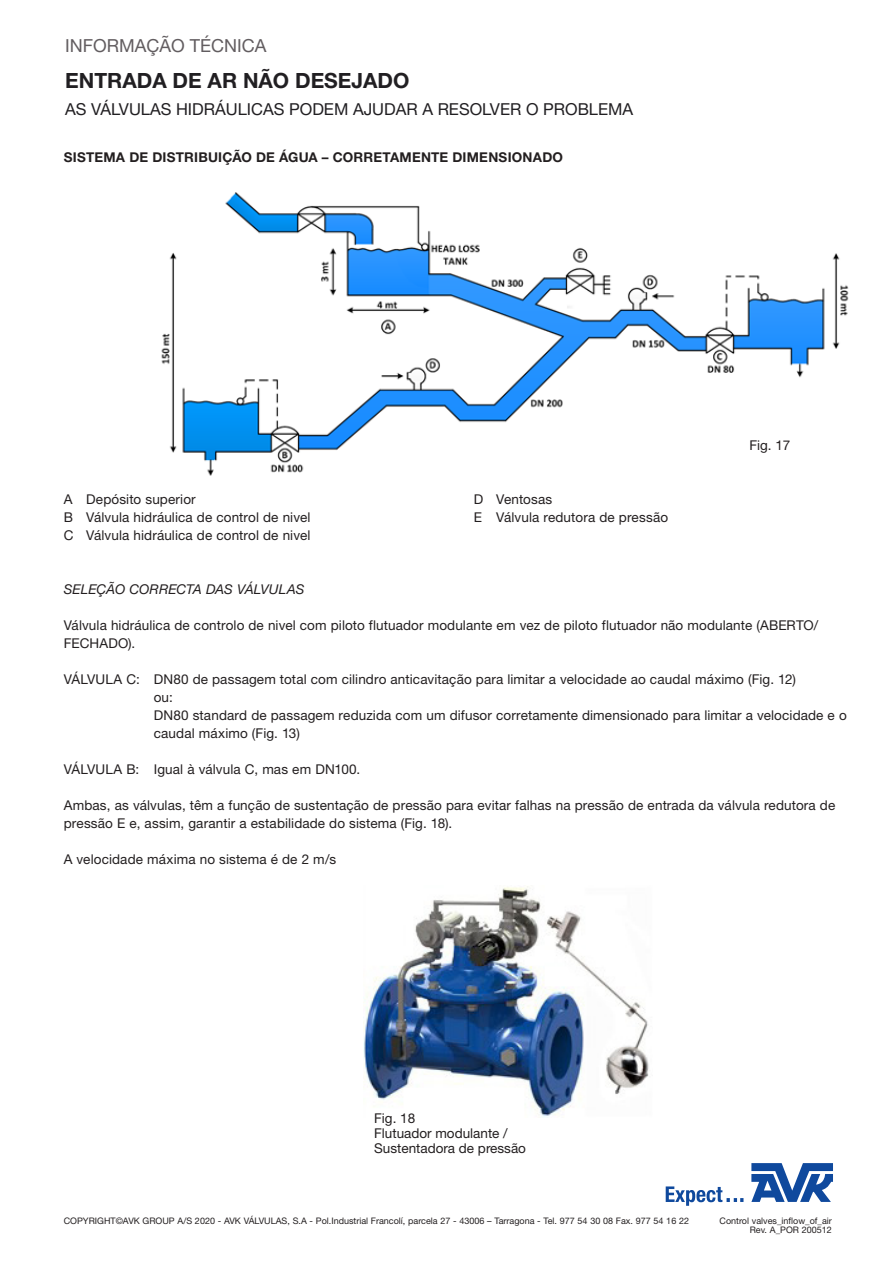
<style>
.page{position:relative;width:893px;height:1263px;background:#fff}
.page>*{position:absolute;margin:0;border:0;box-sizing:border-box;transform-origin:0 0}
.t1{font:700 21px "Helvetica Neue LT Pro";color:#211f22}
.t2{font:18px "Helvetica Neue LT Pro";color:#625d60}
.t3{font:16.5px "Helvetica Neue LT Pro";color:#211f22}
.BODY_COPY{font:13.5px/18px "Helvetica Neue LT Pro";letter-spacing:.01em;color:#231f20}
.BODY_COPY-2{font:700 13.5px "Helvetica Neue LT Pro";letter-spacing:.015em;color:#231f20}
.BODY_COPY-3{font:italic 13.5px "Helvetica Neue LT Pro";letter-spacing:-.005em;color:#231f20}
.t4{font:9px/9px "Helvetica Neue LT Pro";color:#231f20;text-align:right}
</style>
<div class="page">
<svg style="left:751px;top:1163px;width:82px;height:39px"></svg>
<svg style="left:666px;top:1186px;width:77px;height:20px"></svg>
<img style="left:161px;top:192px;width:688px;height:283px">
<img style="left:363px;top:886px;width:286px;height:231px">
<h2 class="t2" style="left:65px;top:35px;width:203px">INFORMAÇÃO TÉCNICA</h2>
<h1 class="t1" style="left:65px;top:68px;width:346px">ENTRADA DE AR NÃO DESEJADO</h1>
<p class="t3" style="left:65px;top:100px;width:569px">AS VÁLVULAS HIDRÁULICAS PODEM AJUDAR A RESOLVER O PROBLEMA</p>
<p class="BODY_COPY-2" style="left:64px;top:149px;width:501px">SISTEMA DE DISTRIBUIÇÃO DE ÁGUA – CORRETAMENTE DIMENSIONADO</p>
<p class="BODY_COPY" style="left:64px;top:490px;width:133px">A Depósito superior</p>
<p class="BODY_COPY" style="left:64px;top:508px;width:248px">B Válvula hidráulica de control de nivel</p>
<p class="BODY_COPY" style="left:64px;top:526px;width:248px">C Válvula hidráulica de control de nivel</p>
<p class="BODY_COPY" style="left:474px;top:490px;width:80px">D Ventosas</p>
<p class="BODY_COPY" style="left:474px;top:508px;width:196px">E Válvula redutora de pressão</p>
<p class="BODY_COPY" style="left:749px;top:436px;width:43px">Fig. 17</p>
<p class="BODY_COPY-3" style="left:64px;top:581px;width:242px">SELEÇÃO CORRECTA DAS VÁLVULAS</p>
<p class="BODY_COPY" style="left:64px;top:616px;width:756px">Válvula hidráulica de controlo de nivel com piloto flutuador modulante em vez de piloto flutuador não modulante (ABERTO/<br>FECHADO).</p>
<p class="BODY_COPY" style="left:64px;top:670px;width:734px">VÁLVULA C: DN80 de passagem total com cilindro anticavitação para limitar a velocidade ao caudal máximo (Fig. 12)</p>
<p class="BODY_COPY" style="left:154px;top:688px;width:20px">ou:</p>
<p class="BODY_COPY" style="left:154px;top:706px;width:694px">DN80 standard de passagem reduzida com um difusor corretamente dimensionado para limitar a velocidade e o caudal máximo (Fig. 13)</p>
<p class="BODY_COPY" style="left:64px;top:760px;width:298px">VÁLVULA B: Igual à válvula C, mas em DN100.</p>
<p class="BODY_COPY" style="left:64px;top:796px;width:773px">Ambas, as válvulas, têm a função de sustentação de pressão para evitar falhas na pressão de entrada da válvula redutora de pressão E e, assim, garantir a estabilidade do sistema (Fig. 18).</p>
<p class="BODY_COPY" style="left:64px;top:850px;width:274px">A velocidade máxima no sistema é de 2 m/s</p>
<p class="BODY_COPY" style="left:374px;top:1109px;width:43px">Fig. 18</p>
<p class="BODY_COPY" style="left:374px;top:1124px;width:135px">Flutuador modulante /</p>
<p class="BODY_COPY" style="left:374px;top:1139px;width:153px">Sustentadora de pressão</p>
<p class="t4" style="left:64px;top:1216px;width:627px">COPYRIGHT©AVK GROUP A/S 2020 - AVK VÁLVULAS, S.A - Pol.Industrial Francolí, parcela 27 - 43006 – Tarragona - Tel. 977 54 30 08 Fax. 977 54 16 22</p>
<p class="t4" style="left:720px;top:1216px;width:114px">Control valves_inflow_of_air<br>Rev. A_POR 200512</p>
</div>
